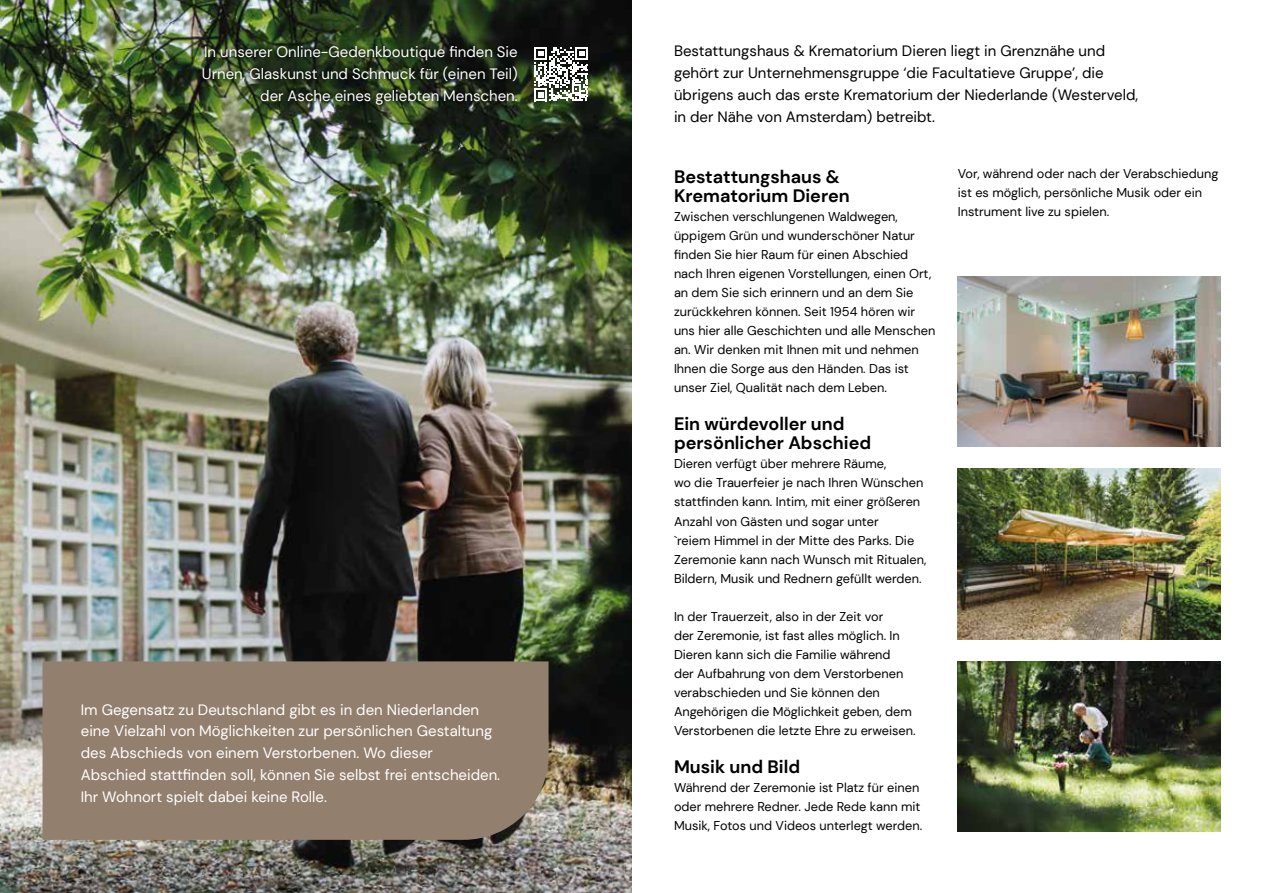
<style>
.page{position:relative;width:1263px;height:893px;background:#fff}
.page>*{position:absolute;margin:0;border:0;box-sizing:border-box;transform-origin:0 0}
.t1{font:700 18px/19px "DM Sans";color:#000}
.t2{font:15px/21.8px "DM Sans";color:#fff}
.t3{font:15px/21.8px "DM Sans";color:#000}
.t4{font:12.75px/19px "DM Sans";color:#000}
</style>
<div class="page">
<img style="left:958px;top:276px;width:262px;height:170px">
<img style="left:958px;top:469px;width:262px;height:170px">
<img style="left:958px;top:661px;width:262px;height:170px">
<img style="left:0;top:0;width:631px;height:893px">
<div style="left:43px;top:661px;width:506px;height:179px;background:#927f6e"></div>
<img style="left:198px;top:42px;width:323px;height:67px">
<svg style="left:534px;top:47px;width:54px;height:54px"></svg>
<p class="t2" style="left:202px;top:41px;width:317px;text-align:right">In unserer Online-Gedenkboutique finden Sie<br>Urnen, Glaskunst und Schmuck für (einen Teil) der Asche eines geliebten Menschen.</p>
<p class="t2" style="left:81px;top:698px;width:421px">Im Gegensatz zu Deutschland gibt es in den Niederlanden eine Vielzahl von Möglichkeiten zur persönlichen Gestaltung des Abschieds von einem Verstorbenen. Wo dieser Abschied stattfinden soll, können Sie selbst frei entscheiden.<br>Ihr Wohnort spielt dabei keine Rolle.</p>
<p class="t3" style="left:674px;top:40px;width:466px">Bestattungshaus &amp; Krematorium Dieren liegt in Grenznähe und gehört zur Unternehmensgruppe ‘die Facultatieve Gruppe’, die übrigens auch das erste Krematorium der Niederlande (Westerveld, in der Nähe von Amsterdam) betreibt.</p>
<h1 class="t1" style="left:674px;top:167px;width:177px">Bestattungshaus &amp;<br>Krematorium Dieren</h1>
<p class="t4" style="left:674px;top:207px;width:263px">Zwischen verschlungenen Waldwegen, üppigem Grün und wunderschöner Natur finden Sie hier Raum für einen Abschied nach Ihren eigenen Vorstellungen, einen Ort, an dem Sie sich erinnern und an dem Sie zurückkehren können. Seit 1954 hören wir uns hier alle Geschichten und alle Menschen an. Wir denken mit Ihnen mit und nehmen Ihnen die Sorge aus den Händen. Das ist unser Ziel, Qualität nach dem Leben.</p>
<h1 class="t1" style="left:674px;top:414px;width:199px">Ein würdevoller und persönlicher Abschied</h1>
<p class="t4" style="left:674px;top:454px;width:254px">Dieren verfügt über mehrere Räume,<br>wo die Trauerfeier je nach Ihren Wünschen stattfinden kann. Intim, mit einer größeren Anzahl von Gästen und sogar unter<br>`reiem Himmel in der Mitte des Parks. Die Zeremonie kann nach Wunsch mit Ritualen, Bildern, Musik und Rednern gefüllt werden.</p>
<p class="t4" style="left:674px;top:607px;width:243px">In der Trauerzeit, also in der Zeit vor<br>der Zeremonie, ist fast alles möglich. In Dieren kann sich die Familie während<br>der Aufbahrung von dem Verstorbenen verabschieden und Sie können den Angehörigen die Möglichkeit geben, dem Verstorbenen die letzte Ehre zu erweisen.</p>
<h1 class="t1" style="left:674px;top:757px;width:128px">Musik und Bild</h1>
<p class="t4" style="left:674px;top:778px;width:250px">Während der Zeremonie ist Platz für einen oder mehrere Redner. Jede Rede kann mit<br>Musik, Fotos und Videos unterlegt werden.</p>
<p class="t4" style="left:958px;top:164px;width:262px">Vor, während oder nach der Verabschiedung ist es möglich, persönliche Musik oder ein<br>Instrument live zu spielen.</p>
</div>
